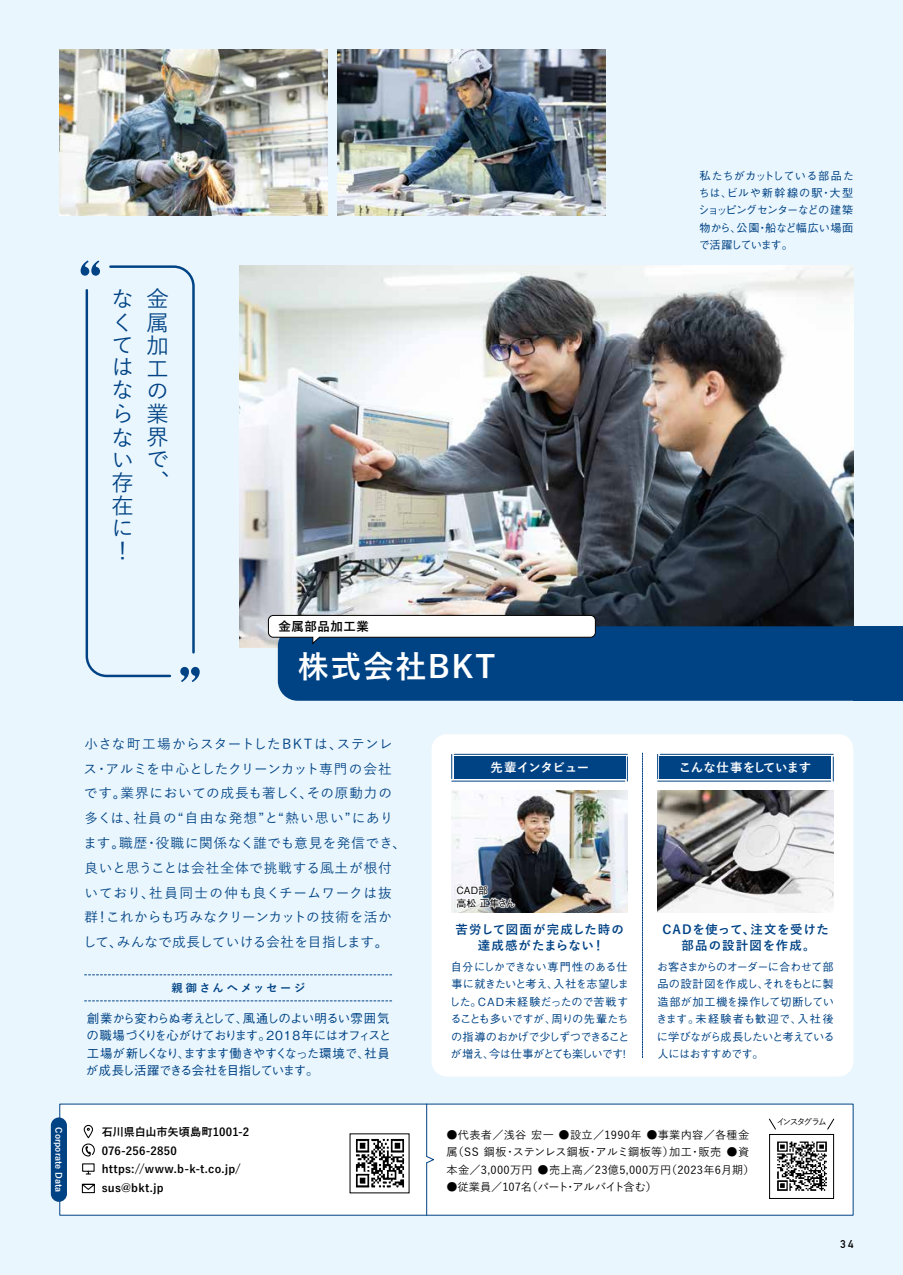
<style>
.page{position:relative;width:903px;height:1275px;background:#eaf6fd}
.page>*{position:absolute;margin:0;border:0;box-sizing:border-box;transform-origin:0 0}
.t1{font:700 30.97px "Yu Go";letter-spacing:.05em;color:#fff}
.t2{font:500 22.4px/22.9px "Yu Go";color:#004385;text-align:justify}
.t3{font:500 13.65px/24.8px "Yu Go";letter-spacing:.035em;color:#004385}
.t4{font:500 13.65px "Yu Go";letter-spacing:.06em;color:#004385}
.t5{font:500 13.65px/24.8px "Yu Go";color:#004385}
.t6{font:500 13.65px "Yu Go";letter-spacing:.09em;color:#004385}
.t7{font:500 13.65px "Yu Go";letter-spacing:-.005em;color:#004385}
.t8{font:700 12.42px/16.1px "Yu Go";letter-spacing:.075em;color:#004385}
.t9{font:500 12.42px "Gothic BBB Pro";letter-spacing:-.055em;color:#004385}
.t10{font:500 12.42px "Gothic BBB Pro";letter-spacing:-.09em;color:#004385}
.t11{font:500 12.42px/17.3px "Gothic BBB Pro";letter-spacing:-.085em;color:#004385}
.t12{font:700 12.42px "Yu Go";letter-spacing:-.02em;color:#fff}
.t13{font:500 12.42px "Gothic BBB Pro";letter-spacing:-.08em;color:#004385}
.t14{font:500 12.42px "Gothic BBB Pro";letter-spacing:-.03em;color:#004385}
.t15{font:700 12.42px "Yu Go";letter-spacing:.05em;color:#000}
.t16{font:500 11.2px "Yu Go";letter-spacing:.025em;color:#000}
.t17{font:500 11.2px/17.3px "Gothic BBB Pro";letter-spacing:-.04em;color:#004385;text-align:right}
.t18{font:700 11.2px/18.6px "Yu Go";letter-spacing:.02em;color:#000}
.t19{font:500 11.2px/17.3px "Gothic BBB Pro";letter-spacing:-.06em;color:#004385}
.t20{font:500 11.2px/17.3px "Gothic BBB Pro";letter-spacing:.005em;color:#004385}
.t21{font:500 11.2px/17.3px "Gothic BBB Pro";letter-spacing:-.07em;color:#004385}
.t22{font:500 11.2px "Gothic BBB Pro";letter-spacing:-.08em;color:#004385}
.t23{font:500 11.2px "Yu Go";color:#000}
.t24{font:500 11.2px/17.3px "Gothic BBB Pro";letter-spacing:.025em;color:#004385;text-align:right}
.t25{font:500 11.2px "Gothic BBB Pro";color:#004385}
.t26{font:500 11.2px/17.3px "Gothic BBB Pro";letter-spacing:-.105em;color:#004385}
.t27{font:700 11.2px "Yu Go";letter-spacing:.225em;color:#004385}
.t28{font:500 11.2px "Gothic BBB Pro";letter-spacing:.11em;color:#004385}
.t29{font:500 11.2px "Gothic BBB Pro";letter-spacing:.095em;color:#004385}
.t30{font:500 11.2px "Yu Go";letter-spacing:-.025em;color:#000}
.t31{font:11.2px "DIN Mittelschrift Std";color:#000}
.t32{font:500 9.97px/12.4px "Gothic BBB Pro";color:#000}
.t33{font:700 8.75px "Yu Go";color:#fff}
.t34{font:500 8.75px "Yu Go";letter-spacing:-.205em;color:#000}
</style>
<div class="page">
<div style="left:60px;top:1104px;width:793px;height:111px;background:#fff"></div>
<svg style="left:81px;top:1124px;width:14px;height:33px"></svg>
<svg style="left:82px;top:1163px;width:13px;height:12px"></svg>
<svg style="left:81px;top:1183px;width:14px;height:11px"></svg>
<img style="left:356px;top:1139px;width:48px;height:49px">
<div style="left:51px;top:1117px;width:16px;height:85px;background:#004385;border-radius:8px"></div>
<hr style="left:426px;top:1104px;width:1px;height:52px;background:#004385">
<hr style="left:426px;top:1163px;width:1px;height:52px;background:#004385">
<svg style="left:426px;top:1156px;width:8px;height:7px"></svg>
<img style="left:239px;top:265px;width:614px;height:382px">
<img style="left:60px;top:50px;width:267px;height:166px">
<img style="left:337px;top:50px;width:268px;height:166px">
<div style="left:278px;top:626px;width:575px;height:75px;background:#004385"></div>
<div style="left:853px;top:626px;width:50px;height:75px;background:#004385"></div>
<div style="left:432px;top:734px;width:421px;height:342px;background:#fff;border-radius:15px"></div>
<img style="left:451px;top:790px;width:177px;height:123px">
<div style="left:454px;top:756px;width:171px;height:23px;background:#004385"></div>
<hr style="left:454px;top:754px;width:173px;height:1px;background:#004385">
<svg style="left:627px;top:757px;width:1px;height:24px"></svg>
<hr style="left:452px;top:781px;width:173px;height:1px;background:#004385">
<svg style="left:451px;top:754px;width:1px;height:25px"></svg>
<img style="left:657px;top:790px;width:176px;height:123px">
<div style="left:660px;top:756px;width:171px;height:23px;background:#004385"></div>
<hr style="left:660px;top:754px;width:173px;height:1px;background:#004385">
<svg style="left:833px;top:757px;width:1px;height:24px"></svg>
<hr style="left:658px;top:781px;width:173px;height:1px;background:#004385">
<svg style="left:657px;top:754px;width:1px;height:25px"></svg>
<svg style="left:642px;top:753px;width:1px;height:305px"></svg>
<svg style="left:268px;top:615px;width:328px;height:30px;background:#b2c1d0"></svg>
<svg style="left:85px;top:1001px;width:307px;height:1px"></svg>
<svg style="left:85px;top:974px;width:307px;height:1px"></svg>
<img style="left:777px;top:1141px;width:50px;height:50px">
<div style="left:769px;top:1134px;width:65px;height:65px;border:1px solid #000"></div>
<svg style="left:81px;top:260px;width:119px;height:422px"></svg>
<svg style="left:456px;top:885px;width:59px;height:23px"></svg>
<svg style="left:769px;top:1118px;width:7px;height:12px"></svg>
<svg style="left:827px;top:1118px;width:8px;height:12px"></svg>
<h2 class="t2" style="left:112px;top:284px;width:22px;text-align:left">なくてはならな</h2>
<h2 class="t2" style="left:112px;top:446px;width:22px">い存在に</h2>
<h2 class="t2" style="left:112px;top:536px;width:14px">!</h2>
<h2 class="t2" style="left:146px;top:285px;width:23px">金属加工の業界で</h2>
<h2 class="t2" style="left:146px;top:468px;width:23px">、</h2>
<p class="t24" style="left:699px;top:165px;width:156px">私たちがカットしている部品た大型</p>
<p class="t29" style="left:727px;top:184px;width:97px">ビルや新幹線の駅</p>
<p class="t17" style="left:698px;top:183px;width:35px">ちは、</p>
<p class="t22" style="left:698px;top:201px;width:157px">ショッピングセンターなどの建築</p>
<p class="t20" style="left:765px;top:218px;width:90px">船など幅広い場面</p>
<p class="t17" style="left:820px;top:183px;width:13px">・</p>
<p class="t26" style="left:699px;top:218px;width:96px">物から、<br>で活躍しています。</p>
<p class="t17" style="left:736px;top:218px;width:25px">公園</p>
<p class="t17" style="left:757px;top:218px;width:13px">・</p>
<p class="t15" style="left:278px;top:619px;width:92px">金属部品加工業</p>
<h1 class="t1" style="left:298px;top:649px;width:199px">株式会社BKT</h1>
<p class="t33" style="left:64px;top:1127px;width:66px;rotate:90deg">Corporate Data</p>
<p class="t3" style="left:105px;top:730px;width:288px;text-indent:-21px">小さな町工場からスタートしたBKTは、<br>アルミを中心としたクリーンカット専門の会社</p>
<p class="t3" style="left:337px;top:730px;width:58px">ステンレ</p>
<p class="t3" style="left:84px;top:754px;width:15px">ス</p>
<p class="t3" style="left:95px;top:754px;width:15px">・</p>
<p class="t4" style="left:121px;top:781px;width:273px">業界においての成長も著しくその原動力の</p>
<p class="t3" style="left:299px;top:779px;width:15px">、</p>
<p class="t3" style="left:84px;top:779px;width:44px">です。</p>
<p class="t6" style="left:133px;top:805px;width:262px">社員の“自由な発想と” “熱い思い”にあり</p>
<p class="t3" style="left:84px;top:804px;width:56px">多くは、</p>
<p class="t3" style="left:156px;top:829px;width:252px">役職に関係なく誰でも意見を発信でき、</p>
<p class="t3" style="left:119px;top:829px;width:30px">職歴</p>
<p class="t3" style="left:83px;top:829px;width:43px">ます。</p>
<p class="t4" style="left:84px;top:855px;width:309px">良いと思うことは会社全体で挑戦する風土が根付</p>
<p class="t3" style="left:149px;top:878px;width:244px">社員同士の仲も良くチームワークは抜</p>
<p class="t3" style="left:145px;top:829px;width:15px">・</p>
<p class="t5" style="left:106px;top:878px;width:287px;text-indent:-22px">いており、<br>これからも巧みなクリーンカットの技術を活か</p>
<p class="t3" style="left:84px;top:903px;width:15px">群</p>
<p class="t3" style="left:96px;top:903px;width:15px">！</p>
<p class="t7" style="left:117px;top:929px;width:273px">みんなで成長していける会社を目指します。</p>
<p class="t3" style="left:83px;top:928px;width:41px">して、</p>
<p class="t27" style="left:171px;top:982px;width:135px">親御さんへメッセージ</p>
<p class="t14" style="left:243px;top:1008px;width:148px">風通しのよい明るい雰囲気</p>
<p class="t13" style="left:87px;top:1008px;width:163px">創業から変わらぬ考えとして、</p>
<p class="t9" style="left:266px;top:1026px;width:126px">2018年にはオフィスと</p>
<p class="t9" style="left:86px;top:1026px;width:186px">の職場づくりを心がけております。</p>
<p class="t10" style="left:87px;top:1043px;width:284px">工場が新しくなりますます働きやすくなった環境で、</p>
<p class="t11" style="left:86px;top:1043px;width:234px;text-indent:92px">、<br>が成長し活躍できる会社を目指しています。</p>
<p class="t9" style="left:364px;top:1043px;width:27px">社員</p>
<p class="t18" style="left:102px;top:1123px;width:149px">石川県白山市矢頃島町1001-2<br>076-256-2850 https://www b. . t-k- co.jp/ sus@bkt.jp</p>
<p class="t12" style="left:490px;top:761px;width:100px">先輩インタビュー</p>
<p class="t12" style="left:679px;top:761px;width:134px">こんな仕事をしています</p>
<p class="t32" style="left:456px;top:883px;width:60px">CAD部<br>高松正隼さん</p>
<p class="t8" style="left:592px;top:921px;width:33px;text-indent:-137px">苦労して図面が完成した時の!</p>
<p class="t8" style="left:478px;top:937px;width:118px">達成感がたまらない</p>
<p class="t17" style="left:451px;top:957px;width:180px">自分にしかできない専門性のある仕入社を志望しま</p>
<p class="t20" style="left:478px;top:974px;width:152px;text-indent:-26px">事に就きたいと考え、<br>CAD未経験だったので苦戦す</p>
<p class="t17" style="left:449px;top:991px;width:34px">した。</p>
<p class="t17" style="left:450px;top:1009px;width:107px">ることも多いですが、</p>
<p class="t17" style="left:451px;top:1026px;width:179px">の指導のおかげで少しずつできること</p>
<p class="t17" style="left:619px;top:1044px;width:13px">!</p>
<p class="t17" style="left:552px;top:1009px;width:78px">周りの先輩たち</p>
<p class="t22" style="left:489px;top:1045px;width:136px">今は仕事がとても楽しいです</p>
<p class="t17" style="left:451px;top:1044px;width:45px">が増え、</p>
<p class="t8" style="left:681px;top:921px;width:135px;text-indent:-19px">CADを使って、<br>部品の設計図を作成。</p>
<p class="t8" style="left:750px;top:921px;width:80px">注文を受けた</p>
<p class="t19" style="left:657px;top:957px;width:178px">お客さまからのオーダーに合わせて部品の設計図を作成しそれをもとに製</p>
<p class="t17" style="left:758px;top:974px;width:13px">、</p>
<p class="t25" style="left:657px;top:992px;width:178px">造部が加工機を操作して切断してい</p>
<p class="t17" style="left:797px;top:1009px;width:37px">入社後</p>
<p class="t28" style="left:696px;top:1010px;width:108px">未経験者も歓迎で、</p>
<p class="t21" style="left:656px;top:1009px;width:180px">きます。<br>に学びながら成長したいと考えている人にはおすすめです。</p>
<p class="t34" style="left:776px;top:1114px;width:52px">インスタグラム</p>
<p class="t16" style="left:446px;top:1125px;width:304px">●代表者／浅谷宏一 ●設立／1990年 ●事業内容／各種金</p>
<p class="t16" style="left:726px;top:1142px;width:24px">●資</p>
<p class="t16" style="left:446px;top:1142px;width:34px">（属 SS</p>
<p class="t16" style="left:595px;top:1142px;width:80px">アルミ鋼板等）</p>
<p class="t16" style="left:669px;top:1142px;width:24px">加工</p>
<p class="t16" style="left:698px;top:1142px;width:24px">販売</p>
<p class="t16" style="left:484px;top:1142px;width:24px">鋼板</p>
<p class="t30" style="left:513px;top:1142px;width:78px">ステンレス鋼板</p>
<p class="t16" style="left:504px;top:1142px;width:13px">・</p>
<p class="t16" style="left:587px;top:1142px;width:13px">・</p>
<p class="t16" style="left:689px;top:1142px;width:13px">・</p>
<p class="t16" style="left:666px;top:1159px;width:90px">（2023年6月期(</p>
<p class="t16" style="left:446px;top:1159px;width:226px">本金／3,000万円 ●売上高／23億5,000万円</p>
<p class="t23" style="left:446px;top:1177px;width:212px">●従業員／107 （名パートアルバイト含む(</p>
<p class="t16" style="left:565px;top:1177px;width:13px">・</p>
<p class="t31" style="left:840px;top:1238px;width:14px">34</p>
</div>
